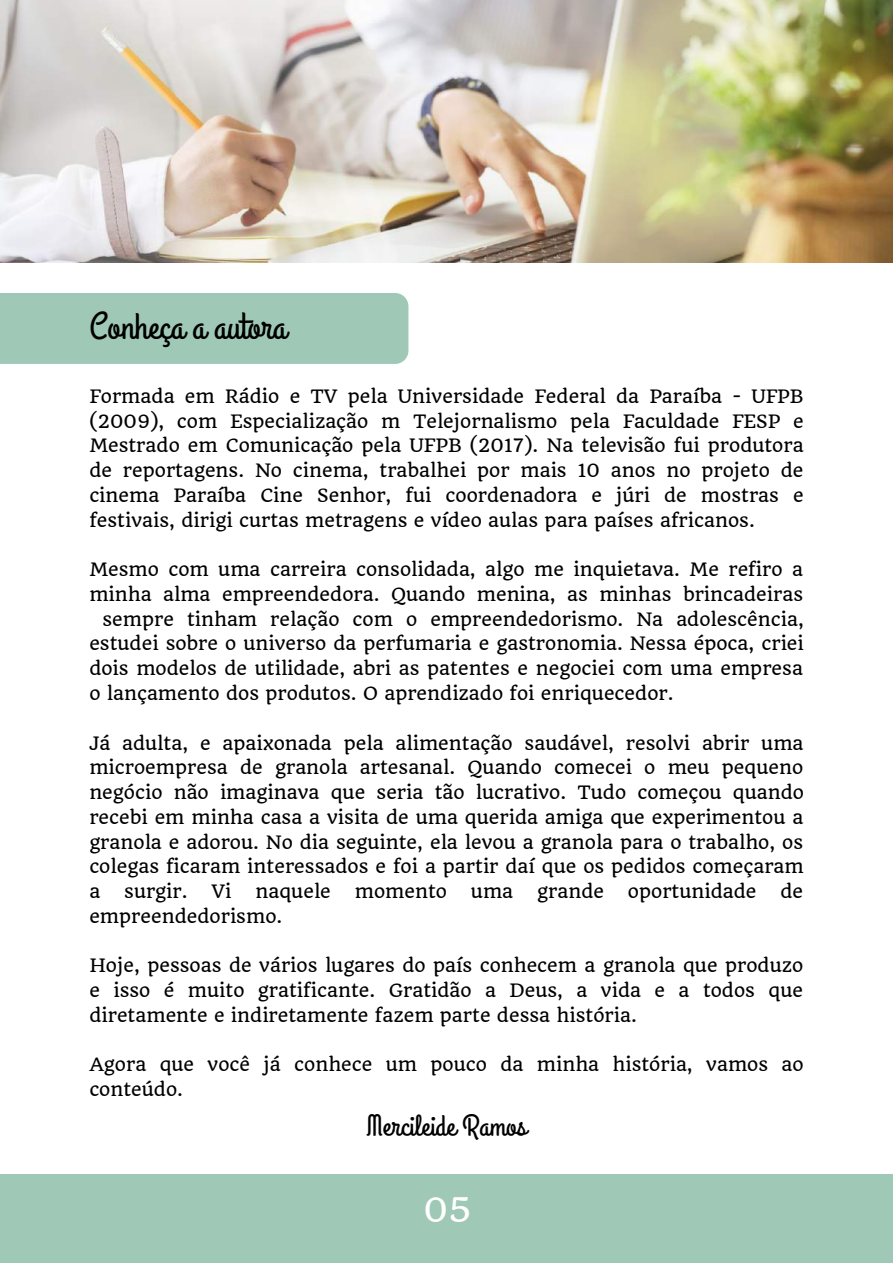
<style>
.page{position:relative;width:893px;height:1263px;background:#fff}
.page>*{position:absolute;margin:0;border:0;box-sizing:border-box;transform-origin:0 0}
.t1{font:37.5px "Grand Hotel";color:#000}
.t2{font:33px "Quando";color:#fff}
.t3{font:30px "Grand Hotel";color:#000}
.t4{font:18px/24.8px "Quando";color:#000;text-align:justify}
</style>
<div class="page">
<img style="left:0;top:0;width:892px;height:262px">
<div style="left:0;top:293px;width:408px;height:71px;background:#9fc8b6"></div>
<div style="left:0;top:1174px;width:892px;height:88px;background:#9fc8b6"></div>
<h1 class="t1" style="left:89px;top:303px;width:198px">Conheça a autora</h1>
<p class="t4" style="left:89px;top:384px;width:716px">Formada em Rádio e TV pela Universidade Federal da Paraíba - UFPB (2009), com Especialização m Telejornalismo pela Faculdade FESP e Mestrado em Comunicação pela UFPB (2017). Na televisão fui produtora de reportagens. No cinema, trabalhei por mais 10 anos no projeto de cinema Paraíba Cine Senhor, fui coordenadora e júri de mostras e festivais, dirigi curtas metragens e vídeo aulas para países africanos.</p>
<p class="t4" style="left:89px;top:557px;width:715px">Mesmo com uma carreira consolidada, algo me inquietava. Me refiro a</p>
<p class="t4" style="left:89px;top:582px;width:715px">minha alma empreendedora. Quando menina, as minhas brincadeiras</p>
<p class="t4" style="left:102px;top:606px;width:703px">sempre tinham relação com o empreendedorismo. Na adolescência,</p>
<p class="t4" style="left:89px;top:631px;width:716px">estudei sobre o universo da perfumaria e gastronomia. Nessa época, criei</p>
<p class="t4" style="left:89px;top:656px;width:715px">dois modelos de utilidade, abri as patentes e negociei com uma empresa</p>
<p class="t4" style="left:89px;top:681px;width:585px">o lançamento dos produtos. O aprendizado foi enriquecedor.</p>
<p class="t4" style="left:89px;top:730px;width:716px">Já adulta, e apaixonada pela alimentação saudável, resolvi abrir uma microempresa de granola artesanal. Quando comecei o meu pequeno negócio não imaginava que seria tão lucrativo. Tudo começou quando recebi em minha casa a visita de uma querida amiga que experimentou a granola e adorou. No dia seguinte, ela levou a granola para o trabalho, os colegas ficaram interessados e foi a partir daí que os pedidos começaram a</p>
<p class="t4" style="left:124px;top:879px;width:65px">surgir.</p>
<p class="t4" style="left:212px;top:879px;width:21px">Vi</p>
<p class="t4" style="left:255px;top:879px;width:77px">naquele</p>
<p class="t4" style="left:355px;top:879px;width:94px">momento</p>
<p class="t4" style="left:471px;top:879px;width:44px">uma</p>
<p class="t4" style="left:537px;top:879px;width:68px">grande</p>
<p class="t4" style="left:628px;top:879px;width:130px">oportunidade</p>
<p class="t4" style="left:780px;top:879px;width:24px">de</p>
<p class="t4" style="left:89px;top:903px;width:194px">empreendedorismo.</p>
<p class="t4" style="left:89px;top:953px;width:715px">Hoje, pessoas de vários lugares do país conhecem a granola que produzo e isso é muito gratificante. Gratidão a Deus, a vida e a todos que diretamente e indiretamente fazem parte dessa história.</p>
<p class="t4" style="left:89px;top:1052px;width:716px">Agora que você já conhece um pouco da minha história, vamos ao conteúdo.</p>
<h3 class="t3" style="left:366px;top:1106px;width:162px">Mercileide Ramos</h3>
<h2 class="t2" style="left:423px;top:1189px;width:50px">05</h2>
</div>
